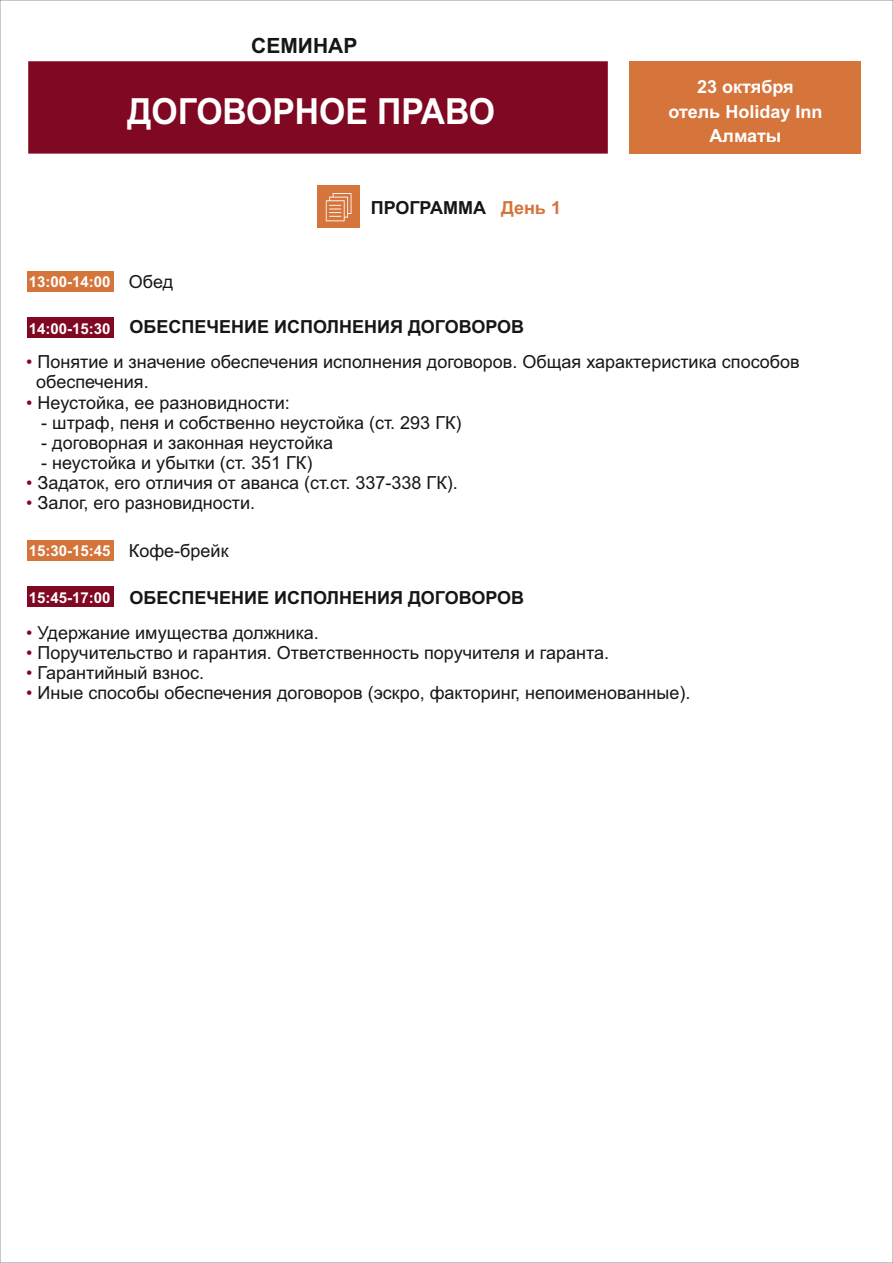
<style>
.page{position:relative;width:893px;height:1263px;background:#fff}
.page>*{position:absolute;margin:0;border:0;box-sizing:border-box;transform-origin:0 0}
.t1{font:700 36px "Arial";color:#fff;scale:.94 1}
.t2{font:700 21px "Arial";color:#151616}
.t3{font:18px/20.1px "Arial";color:#151616}
.t4{font:700 18px "Arial";color:#151616}
.t5{font:700 18px/24.2px "Arial";color:#fff;text-align:center}
.t6{font:700 15px "Arial";color:#fff}
.s1{color:#d5753b}
.s2{font-weight:400;font-size:18px;color:#151616}
.s3{color:#810822}
</style>
<div class="page">
<div style="left:317px;top:186px;width:43px;height:42px;background:#d5753b"></div>
<svg style="left:326px;top:193px;width:25px;height:28px"></svg>
<div style="left:27px;top:271px;width:87px;height:21px;background:#d5753b"></div>
<div style="left:27px;top:317px;width:87px;height:21px;background:#810822"></div>
<div style="left:27px;top:540px;width:87px;height:21px;background:#d5753b"></div>
<div style="left:27px;top:586px;width:87px;height:21px;background:#810822"></div>
<div style="left:28px;top:61px;width:580px;height:93px;background:#810822"></div>
<div style="left:629px;top:61px;width:232px;height:93px;background:#d5753b"></div>
<p class="t2" style="left:251px;top:38px;width:108px">СЕМИНАР</p>
<h1 class="t1" style="left:127px;top:98px;width:392px">ДОГОВОРНОЕ ПРАВО</h1>
<p class="t4" style="left:371px;top:200px;width:192px">ПРОГРАММА <span class="s1">День 1</span></p>
<p class="t5" style="left:668px;top:77px;width:155px">23 октября<br>отель Holiday Inn<br>Алматы</p>
<p class="t6" style="left:29px;top:276px;width:146px">13:00-14:00 <span class="s2">Обед</span></p>
<p class="t6" style="left:29px;top:323px;width:83px">14:00-15:30</p>
<p class="t3" style="left:36px;top:354px;width:765px;text-indent:-10px"><span class="s3">•</span> Понятие и значение обеспечения исполнения договоров. Общая характеристика способов обеспечения.</p>
<p class="t3" style="left:26px;top:394px;width:265px"><span class="s3">•</span> Неустойка, ее разновидности:</p>
<p class="t3" style="left:41px;top:414px;width:422px">- штраф, пеня и собственно неустойка (ст. 293 ГК)</p>
<p class="t3" style="left:41px;top:434px;width:293px">- договорная и законная неустойка</p>
<p class="t3" style="left:41px;top:454px;width:273px">- неустойка и убытки (ст. 351 ГК)</p>
<p class="t3" style="left:26px;top:474px;width:433px"><span class="s3">•</span> Задаток, его отличия от аванса (ст.ст. 337-338 ГК).</p>
<p class="t3" style="left:26px;top:494px;width:230px"><span class="s3">•</span> Залог, его разновидности.</p>
<p class="t4" style="left:130px;top:320px;width:396px">ОБЕСПЕЧЕНИЕ ИСПОЛНЕНИЯ ДОГОВОРОВ</p>
<p class="t6" style="left:29px;top:545px;width:201px">15:30-15:45 <span class="s2">Кофе-брейк</span></p>
<p class="t6" style="left:29px;top:592px;width:83px">15:45-17:00</p>
<p class="t3" style="left:26px;top:624px;width:294px"><span class="s3">•</span> Удержание имущества должника.</p>
<p class="t3" style="left:26px;top:644px;width:584px"><span class="s3">•</span> Поручительство и гарантия. Ответственность поручителя и гаранта.</p>
<p class="t3" style="left:26px;top:664px;width:179px"><span class="s3">•</span> Гарантийный взнос.</p>
<p class="t3" style="left:26px;top:684px;width:666px"><span class="s3">•</span> Иные способы обеспечения договоров (эскро, факторинг, непоименованные).</p>
<p class="t4" style="left:130px;top:591px;width:396px">ОБЕСПЕЧЕНИЕ ИСПОЛНЕНИЯ ДОГОВОРОВ</p>
</div>
